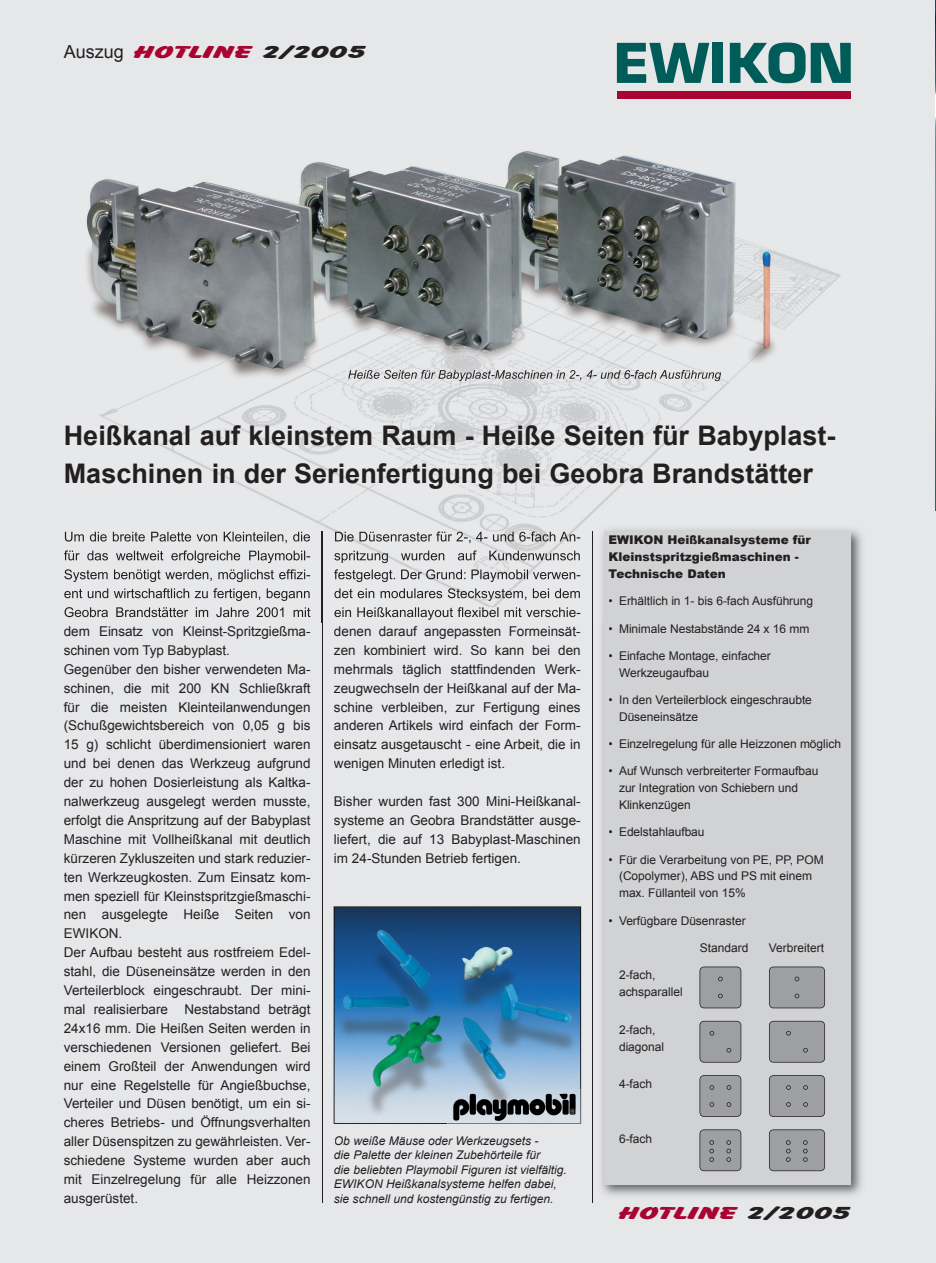
<style>
.page{position:relative;width:936px;height:1263px;background:#fff}
.page>*{position:absolute;margin:0;border:0;box-sizing:border-box;transform-origin:0 0}
.t1{font:700 27px/37.8px "Arial";color:#231f20}
.t2{font:18px "Balloon";color:#a90332;scale:2 1}
.t3{font:13.5px/18.9px "Arial";color:#231f20;text-align:justify}
.t4{font:12px/16.8px "Arial";letter-spacing:-.005em;color:#231f20}
.t5{font:italic 12px/14.4px "Arial";color:#231f20}
.t6{font:900 12px/16.8px "Arial";color:#231f20}
.s1{font-family:"Arial";color:#231f20}
.s2{color:#231f20}
</style>
<div class="page">
<div style="left:0;top:0;width:935px;height:1263px;background:#e6e7e9"></div>
<hr style="left:935px;top:0;width:1px;height:1263px;background:#e6e7e9">
<img style="left:333px;top:906px;width:248px;height:218px">
<img style="left:334px;top:907px;width:246px;height:43px">
<img style="left:334px;top:950px;width:50px;height:173px">
<img style="left:531px;top:950px;width:49px;height:139px">
<img style="left:383px;top:1080px;width:99px;height:43px">
<img style="left:64px;top:151px;width:777px;height:471px">
<img style="left:935px;top:0;width:1px;height:510px">
<div style="left:617px;top:91px;width:233px;height:8px;background:#a90332"></div>
<svg style="left:617px;top:43px;width:92px;height:40px"></svg>
<div style="left:712px;top:43px;width:11px;height:40px;background:#005c59"></div>
<svg style="left:729px;top:43px;width:121px;height:40px"></svg>
<hr style="left:322px;top:622px;width:1px;height:580px;background:#231f20">
<img style="left:322px;top:531px;width:1px;height:91px">
<img style="left:601px;top:529px;width:261px;height:667px">
<img style="left:597px;top:525px;width:249px;height:97px">
<div style="left:604px;top:531px;width:246px;height:654px;background:#d1d2d4"></div>
<img style="left:65px;top:532px;width:245px;height:11px">
<img style="left:64px;top:550px;width:246px;height:13px">
<img style="left:64px;top:569px;width:246px;height:13px">
<img style="left:64px;top:588px;width:246px;height:13px">
<img style="left:64px;top:607px;width:246px;height:10px">
<img style="left:335px;top:531px;width:245px;height:12px">
<img style="left:334px;top:550px;width:246px;height:13px">
<img style="left:334px;top:569px;width:246px;height:13px">
<img style="left:334px;top:588px;width:246px;height:13px">
<img style="left:334px;top:607px;width:246px;height:13px">
<hr style="left:592px;top:622px;width:1px;height:580px;background:#231f20">
<img style="left:592px;top:531px;width:1px;height:91px">
<img style="left:348px;top:370px;width:373px;height:11px">
<img style="left:447px;top:1089px;width:134px;height:35px">
<img style="left:447px;top:1089px;width:133px;height:34px">
<svg style="left:699px;top:966px;width:42px;height:42px;background:#96989b"></svg>
<svg style="left:699px;top:1021px;width:42px;height:42px;background:#96979a"></svg>
<svg style="left:699px;top:1075px;width:42px;height:42px;background:#949598"></svg>
<svg style="left:699px;top:1129px;width:42px;height:42px;background:#939597"></svg>
<svg style="left:769px;top:966px;width:56px;height:42px;background:#96989b"></svg>
<svg style="left:769px;top:1021px;width:56px;height:42px;background:#96979a"></svg>
<svg style="left:769px;top:1075px;width:56px;height:42px;background:#949699"></svg>
<svg style="left:769px;top:1129px;width:56px;height:42px;background:#949598"></svg>
<h2 class="t2" style="left:64px;top:43px;width:153px"><span class="s1">Auszug</span> HOTLINE <span class="s2">2/2005</span></h2>
<h1 class="t1" style="left:64px;top:417px;width:773px">Heißkanal auf kleinstem Raum - Heiße Seiten für Babyplast-<br>Maschinen in der Serienfertigung bei Geobra Brandstätter</h1>
<p class="t6" style="left:608px;top:531px;width:204px">EWIKON Heißkanalsysteme für<br>Kleinstspritzgießmaschinen -<br>Technische Daten</p>
<p class="t4" style="left:608px;top:593px;width:206px">• Erhältlich in 1- bis 6-fach Ausführung</p>
<p class="t4" style="left:608px;top:620px;width:202px">• Minimale Nestabstände 24 x 16 mm</p>
<p class="t4" style="left:619px;top:647px;width:153px;text-indent:-11px">• Einfache Montage, einfacher<br>Werkzeugaufbau</p>
<p class="t4" style="left:619px;top:691px;width:194px;text-indent:-11px">• In den Verteilerblock eingeschraubte<br>Düseneinsätze</p>
<p class="t4" style="left:608px;top:736px;width:234px">• Einzelregelung für alle Heizzonen möglich</p>
<p class="t4" style="left:619px;top:763px;width:201px;text-indent:-11px">• Auf Wunsch verbreiterter Formaufbau zur Integration von Schiebern und<br>Klinkenzügen</p>
<p class="t4" style="left:608px;top:824px;width:98px">• Edelstahlaufbau</p>
<p class="t4" style="left:619px;top:851px;width:206px;text-indent:-11px">• Für die Verarbeitung von PE, PP, POM (Copolymer), ABS und PS mit einem max. Füllanteil von 15%</p>
<p class="t4" style="left:608px;top:912px;width:139px">• Verfügbare Düsenraster</p>
<p class="t4" style="left:700px;top:939px;width:50px">Standard</p>
<p class="t4" style="left:769px;top:939px;width:56px">Verbreitert</p>
<p class="t4" style="left:619px;top:967px;width:65px">2-fach, achsparallel</p>
<p class="t4" style="left:619px;top:1021px;width:47px">2-fach, diagonal</p>
<p class="t4" style="left:619px;top:1076px;width:35px">4-fach</p>
<p class="t3" style="left:64px;top:622px;width:248px;text-align:left">dem Einsatz von Kleinst-Spritzgießma&shy;schinen vom Typ Babyplast.<br>Gegenüber den bisher verwendeten Ma&shy;schinen, die mit 200 KN Schließkraft für die meisten Kleinteilanwendungen (Schußgewichtsbereich von 0,05 g bis 15 g) schlicht überdimensioniert waren und bei denen das Werkzeug aufgrund der zu hohen Dosierleistung als Kaltka&shy;nalwerkzeug ausgelegt werden musste, erfolgt die Anspritzung auf der Babyplast Maschine mit Vollheißkanal mit deutlich kürzeren Zykluszeiten und stark reduzier&shy;ten Werkzeugkosten. Zum Einsatz kom&shy;men speziell für Kleinstspritzgießmaschi&shy;nen ausgelegte Heiße Seiten von EWIKON.<br>Der Aufbau besteht aus rostfreiem Edel&shy;stahl, die Düseneinsätze werden in den Verteilerblock eingeschraubt. Der mini&shy;mal realisierbare Nestabstand beträgt 24x16 mm. Die Heißen Seiten werden in verschiedenen Versionen geliefert. Bei einem Großteil der Anwendungen wird nur eine Regelstelle für Angießbuchse, Verteiler und Düsen benötigt, um ein si&shy;cheres Betriebs- und Öffnungsverhalten aller Düsenspitzen zu gewährleisten. Ver&shy;schiedene Systeme wurden aber auch mit Einzelregelung für alle Heizzonen ausgerüstet.</p>
<p class="t3" style="left:334px;top:622px;width:248px">denen darauf angepassten Formeinsät&shy;zen kombiniert wird. So kann bei den mehrmals täglich stattfindenden Werk&shy;zeugwechseln der Heißkanal auf der Ma&shy;schine verbleiben, zur Fertigung eines anderen Artikels wird einfach der Form&shy;einsatz ausgetauscht - eine Arbeit, die in wenigen Minuten erledigt ist.</p>
<p class="t3" style="left:334px;top:792px;width:248px">Bisher wurden fast 300 Mini-Heißkanal&shy;systeme an Geobra Brandstätter ausge&shy;liefert, die auf 13 Babyplast-Maschinen im 24-Stunden Betrieb fertigen.</p>
<p class="t5" style="left:334px;top:1133px;width:206px">Ob weiße Mäuse oder Werkzeugsets -</p>
<p class="t4" style="left:619px;top:1130px;width:35px">6-fach</p>
<p class="t5" style="left:334px;top:1148px;width:234px">die Palette der kleinen Zubehörteile für<br>die beliebten Playmobil Figuren ist vielfältig.<br>EWIKON Heißkanalsysteme helfen dabei, sie schnell und kostengünstig zu fertigen.</p>
<h2 class="t2" style="left:618px;top:1203px;width:117px">HOTLINE <span class="s2">2/2005</span></h2>
</div>
